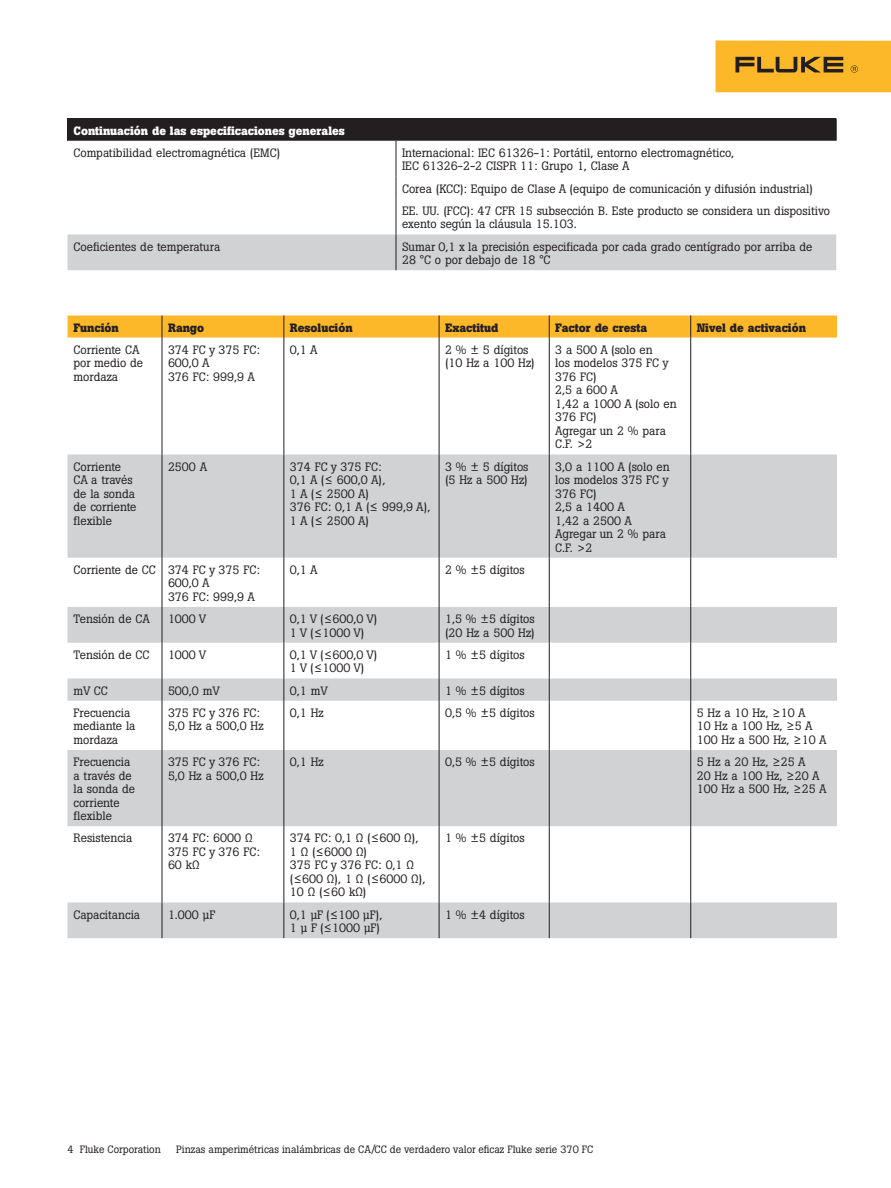
<style>
.page{position:relative;width:891px;height:1188px;background:#fff}
.page>*{position:absolute;margin:0;border:0;box-sizing:border-box;transform-origin:0 0}
.t1{font:12px/13.5px "Boton Pro";color:#231f20}
.t2{font:700 12px "Boton Pro";color:#231f20}
.t3{font:700 12px "Boton Pro";color:#fff}
.t4{font:10.5px "Boton Pro";color:#231f20}
</style>
<div class="page">
<div style="left:716px;top:40px;width:175px;height:52px;background:#fcb828"></div>
<svg style="left:735px;top:57px;width:108px;height:15px"></svg>
<svg style="left:851px;top:65px;width:7px;height:8px"></svg>
<div style="left:68px;top:118px;width:768px;height:23px;background:#231f20"></div>
<div style="left:68px;top:234px;width:768px;height:36px;background:#d1d2d4"></div>
<svg style="left:836px;top:119px;width:1px;height:22px"></svg>
<hr style="left:396px;top:141px;width:1px;height:35px;background:#231f20">
<svg style="left:396px;top:176px;width:1px;height:23px"></svg>
<hr style="left:396px;top:199px;width:1px;height:35px;background:#231f20">
<hr style="left:396px;top:234px;width:1px;height:36px;background:#231f20">
<svg style="left:68px;top:454px;width:769px;height:484px;fill:#d1d2d4"></svg>
<hr style="left:162px;top:338px;width:1px;height:116px;background:#231f20">
<hr style="left:162px;top:454px;width:1px;height:104px;background:#231f20">
<hr style="left:162px;top:558px;width:1px;height:49px;background:#231f20">
<hr style="left:162px;top:607px;width:1px;height:36px;background:#231f20">
<hr style="left:162px;top:643px;width:1px;height:35px;background:#231f20">
<svg style="left:162px;top:678px;width:1px;height:23px"></svg>
<hr style="left:283px;top:701px;width:1px;height:49px;background:#231f20">
<hr style="left:439px;top:701px;width:1px;height:49px;background:#231f20">
<hr style="left:549px;top:701px;width:1px;height:49px;background:#231f20">
<hr style="left:283px;top:750px;width:1px;height:76px;background:#231f20">
<hr style="left:439px;top:750px;width:1px;height:76px;background:#231f20">
<hr style="left:549px;top:750px;width:1px;height:76px;background:#231f20">
<hr style="left:283px;top:826px;width:1px;height:76px;background:#231f20">
<hr style="left:439px;top:826px;width:1px;height:76px;background:#231f20">
<hr style="left:549px;top:826px;width:1px;height:76px;background:#231f20">
<hr style="left:283px;top:902px;width:1px;height:36px;background:#231f20">
<hr style="left:162px;top:701px;width:1px;height:49px;background:#231f20">
<hr style="left:162px;top:750px;width:1px;height:76px;background:#231f20">
<hr style="left:162px;top:826px;width:1px;height:76px;background:#231f20">
<hr style="left:162px;top:902px;width:1px;height:36px;background:#231f20">
<hr style="left:439px;top:902px;width:1px;height:36px;background:#231f20">
<hr style="left:549px;top:902px;width:1px;height:36px;background:#231f20">
<hr style="left:283px;top:338px;width:1px;height:116px;background:#231f20">
<hr style="left:439px;top:338px;width:1px;height:116px;background:#231f20">
<hr style="left:549px;top:338px;width:1px;height:116px;background:#231f20">
<hr style="left:283px;top:558px;width:1px;height:49px;background:#231f20">
<hr style="left:439px;top:558px;width:1px;height:49px;background:#231f20">
<hr style="left:549px;top:558px;width:1px;height:49px;background:#231f20">
<hr style="left:283px;top:643px;width:1px;height:35px;background:#231f20">
<hr style="left:439px;top:643px;width:1px;height:35px;background:#231f20">
<hr style="left:549px;top:643px;width:1px;height:35px;background:#231f20">
<svg style="left:283px;top:678px;width:1px;height:23px"></svg>
<svg style="left:439px;top:678px;width:1px;height:23px"></svg>
<svg style="left:549px;top:678px;width:1px;height:23px"></svg>
<hr style="left:283px;top:607px;width:1px;height:36px;background:#231f20">
<hr style="left:439px;top:607px;width:1px;height:36px;background:#231f20">
<hr style="left:549px;top:607px;width:1px;height:36px;background:#231f20">
<hr style="left:283px;top:454px;width:1px;height:104px;background:#231f20">
<hr style="left:439px;top:454px;width:1px;height:104px;background:#231f20">
<hr style="left:549px;top:454px;width:1px;height:104px;background:#231f20">
<div style="left:68px;top:316px;width:769px;height:22px;background:#fcb828"></div>
<hr style="left:690px;top:338px;width:1px;height:116px;background:#231f20">
<hr style="left:690px;top:454px;width:1px;height:104px;background:#231f20">
<hr style="left:690px;top:558px;width:1px;height:49px;background:#231f20">
<hr style="left:690px;top:607px;width:1px;height:36px;background:#231f20">
<hr style="left:690px;top:643px;width:1px;height:35px;background:#231f20">
<svg style="left:690px;top:678px;width:1px;height:23px"></svg>
<hr style="left:690px;top:701px;width:1px;height:49px;background:#231f20">
<hr style="left:690px;top:750px;width:1px;height:76px;background:#231f20">
<hr style="left:690px;top:826px;width:1px;height:76px;background:#231f20">
<hr style="left:690px;top:902px;width:1px;height:36px;background:#231f20">
<p class="t3" style="left:74px;top:123px;width:273px">Continuación de las especificaciones generales</p>
<p class="t1" style="left:74px;top:146px;width:208px">Compatibilidad electromagnética (EMC)</p>
<p class="t1" style="left:402px;top:146px;width:334px">Internacional: IEC 61326-1: Portátil, entorno electromagnético,<br>IEC 61326-2-2 CISPR 11: Grupo 1, Clase A</p>
<p class="t1" style="left:402px;top:177px;width:430px;line-height:22.2px">Corea (KCC): Equipo de Clase A (equipo de comunicación y difusión industrial)<br>EE. UU. (FCC): 47 CFR 15 subsección B. Este producto se considera un dispositivo</p>
<p class="t1" style="left:402px;top:218px;width:176px">exento según la cláusula 15.103.</p>
<p class="t1" style="left:74px;top:240px;width:148px">Coeficientes de temperatura</p>
<p class="t1" style="left:402px;top:240px;width:412px">Sumar 0,1 x la precisión especificada por cada grado centígrado por arriba de<br>28 °C o por debajo de 18 °C</p>
<p class="t2" style="left:74px;top:320px;width:47px">Función</p>
<p class="t2" style="left:168px;top:320px;width:38px">Rango</p>
<p class="t2" style="left:290px;top:320px;width:64px">Resolución</p>
<p class="t2" style="left:445px;top:320px;width:55px">Exactitud</p>
<p class="t2" style="left:555px;top:320px;width:94px">Factor de cresta</p>
<p class="t2" style="left:697px;top:320px;width:111px">Nivel de activación</p>
<p class="t1" style="left:74px;top:343px;width:71px">Corriente CA por medio de mordaza</p>
<p class="t1" style="left:168px;top:343px;width:93px">374 FC y 375 FC:<br>600,0 A<br>376 FC: 999,9 A</p>
<p class="t1" style="left:290px;top:343px;width:29px">0,1 A</p>
<p class="t1" style="left:445px;top:343px;width:91px">2 % ± 5 dígitos (10 Hz a 100 Hz)</p>
<p class="t1" style="left:555px;top:343px;width:123px">3 a 500 A (solo en<br>los modelos 375 FC y<br>376 FC)<br>2,5 a 600 A<br>1,42 a 1000 A (solo en<br>376 FC)<br>Agregar un 2 % para<br>C.F. &gt;2</p>
<p class="t1" style="left:74px;top:460px;width:65px">Corriente<br>CA a través de la sonda de corriente flexible</p>
<p class="t1" style="left:168px;top:460px;width:41px">2500 A</p>
<p class="t1" style="left:290px;top:460px;width:142px">374 FC y 375 FC:<br>0,1 A (≤ 600,0 A),<br>1 A (≤ 2500 A)<br>376 FC: 0,1 A (≤ 999,9 A),<br>1 A (≤ 2500 A)</p>
<p class="t1" style="left:445px;top:460px;width:85px">3 % ± 5 dígitos (5 Hz a 500 Hz)</p>
<p class="t1" style="left:555px;top:460px;width:116px">3,0 a 1100 A (solo en los modelos 375 FC y<br>376 FC)<br>2,5 a 1400 A<br>1,42 a 2500 A<br>Agregar un 2 % para<br>C.F. &gt;2</p>
<p class="t1" style="left:168px;top:563px;width:93px;text-indent:-94px">Corriente de CC 374 FC y 375 FC:<br>600,0 A<br>376 FC: 999,9 A</p>
<p class="t1" style="left:290px;top:563px;width:29px">0,1 A</p>
<p class="t1" style="left:445px;top:563px;width:81px">2 % ±5 dígitos</p>
<p class="t1" style="left:74px;top:612px;width:78px">Tensión de CA</p>
<p class="t1" style="left:168px;top:612px;width:40px">1000 V</p>
<p class="t1" style="left:290px;top:612px;width:89px">0,1 V (≤600,0 V)<br>1 V (≤1000 V)</p>
<p class="t1" style="left:445px;top:612px;width:91px">1,5 % ±5 dígitos (20 Hz a 500 Hz)</p>
<p class="t1" style="left:74px;top:648px;width:77px">Tensión de CC</p>
<p class="t1" style="left:168px;top:648px;width:40px">1000 V</p>
<p class="t1" style="left:290px;top:648px;width:89px">0,1 V (≤600,0 V)<br>1 V (≤1000 V)</p>
<p class="t1" style="left:445px;top:648px;width:81px">1 % ±5 dígitos</p>
<p class="t1" style="left:74px;top:684px;width:36px">mV CC</p>
<p class="t1" style="left:168px;top:684px;width:54px">500,0 mV</p>
<p class="t1" style="left:290px;top:684px;width:40px">0,1 mV</p>
<p class="t1" style="left:445px;top:684px;width:81px">1 % ±5 dígitos</p>
<p class="t1" style="left:74px;top:706px;width:64px">Frecuencia mediante la mordaza</p>
<p class="t1" style="left:168px;top:706px;width:97px">375 FC y 376 FC:<br>5,0 Hz a 500,0 Hz</p>
<p class="t1" style="left:290px;top:706px;width:35px">0,1 Hz</p>
<p class="t1" style="left:445px;top:706px;width:91px">0,5 % ±5 dígitos</p>
<p class="t1" style="left:697px;top:706px;width:131px">5 Hz a 10 Hz, ≥10 A<br>10 Hz a 100 Hz, ≥5 A<br>100 Hz a 500 Hz, ≥10 A</p>
<p class="t1" style="left:74px;top:755px;width:63px">Frecuencia a través de la sonda de corriente flexible</p>
<p class="t1" style="left:168px;top:755px;width:97px">375 FC y 376 FC:<br>5,0 Hz a 500,0 Hz</p>
<p class="t1" style="left:290px;top:755px;width:35px">0,1 Hz</p>
<p class="t1" style="left:445px;top:755px;width:91px">0,5 % ±5 dígitos</p>
<p class="t1" style="left:697px;top:755px;width:131px">5 Hz a 20 Hz, ≥25 A<br>20 Hz a 100 Hz, ≥20 A<br>100 Hz a 500 Hz, ≥25 A</p>
<p class="t1" style="left:74px;top:832px;width:60px">Resistencia</p>
<p class="t1" style="left:168px;top:832px;width:93px">374 FC: 6000 Ω<br>375 FC y 376 FC:<br>60 kΩ</p>
<p class="t1" style="left:290px;top:832px;width:137px">374 FC: 0,1 Ω (≤600 Ω),<br>1 Ω (≤6000 Ω)<br>375 FC y 376 FC: 0,1 Ω (≤600 Ω), 1 Ω (≤6000 Ω),<br>10 Ω (≤60 kΩ)</p>
<p class="t1" style="left:445px;top:832px;width:81px">1 % ±5 dígitos</p>
<p class="t1" style="left:74px;top:908px;width:68px">Capacitancia</p>
<p class="t1" style="left:168px;top:908px;width:49px">1.000 μF</p>
<p class="t1" style="left:290px;top:908px;width:94px">0,1 μF (≤100 μF),<br>1 μ F (≤1000 μF)</p>
<p class="t1" style="left:445px;top:908px;width:81px">1 % ±4 dígitos</p>
<p class="t4" style="left:68px;top:1142px;width:95px">4 Fluke Corporation</p>
<p class="t4" style="left:176px;top:1142px;width:419px">Pinzas amperimétricas inalámbricas de CA/CC de verdadero valor eficaz Fluke serie 370 FC</p>
</div>
